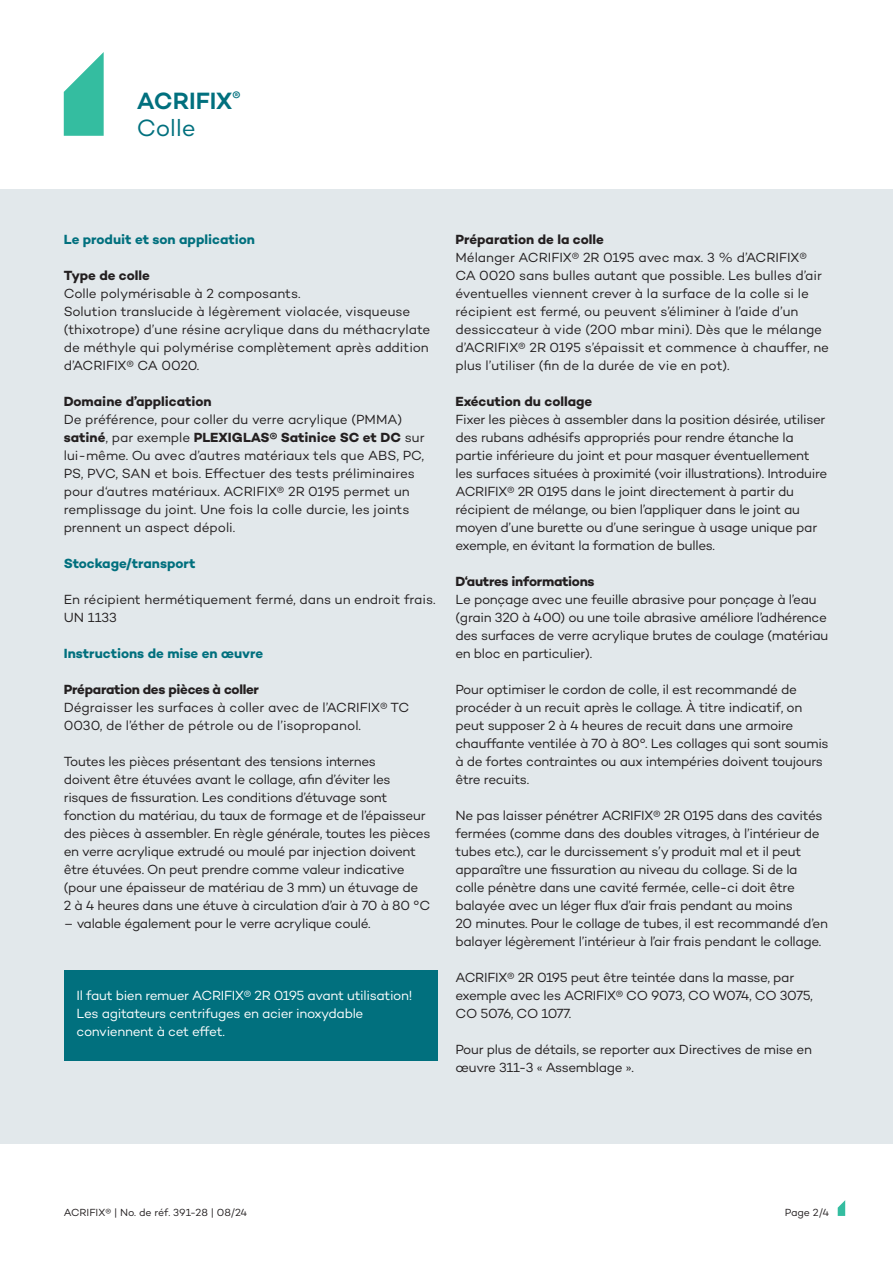
<style>
.page{position:relative;width:893px;height:1263px;background:#fff}
.page>*{position:absolute;margin:0;border:0;box-sizing:border-box;transform-origin:0 0}
.t1{font:600 24px/27px "Campton";color:#01707e}
.Headline_4___Fließtext{font:13.5px/18px "Campton";letter-spacing:-.02em;color:#231f20}
.Headline_4___Fließtext-2{font:13.5px/18px "Campton";letter-spacing:-.025em;color:#fff}
.Headline_4___Fließtext-3{font:700 13.5px "Campton";color:#01707e}
.Headline_4___Fließtext-4{font:13.5px/18px "Campton";color:#231f20}
.t2{font:10.5px "Campton";color:#231f20}
.s1{font-weight:400}
.s2{font-weight:700}
</style>
<div class="page">
<div style="left:0;top:190px;width:893px;height:954px;background:#e2e8eb"></div>
<svg style="left:838px;top:1200px;width:7px;height:16px"></svg>
<svg style="left:64px;top:52px;width:40px;height:84px"></svg>
<div style="left:64px;top:970px;width:373px;height:90px;background:#01707e"></div>
<h1 class="t1" style="left:137px;top:87px;width:105px">ACRIFIX<sup>®<br></sup><span class="s1">Colle</span></h1>
<p class="Headline_4___Fließtext-3" style="left:64px;top:231px;width:193px">Le produit et son application</p>
<p class="Headline_4___Fließtext" style="left:64px;top:266px;width:368px"><span class="s2">Type de colle<br></span>Colle polymérisable à 2 composants.<br>Solution translucide à légèrement violacée, visqueuse (thixotrope) d’une résine acrylique dans du méthacrylate de méthyle qui polymérise complètement après addition d’ACRIFIX® CA 0020.</p>
<p class="Headline_4___Fließtext" style="left:64px;top:392px;width:362px"><span class="s2">Domaine d’application<br></span>De préférence, pour coller du verre acrylique (PMMA) <span class="s2">satiné</span>, par exemple <span class="s2">PLEXIGLAS® Satinice SC et DC</span> sur lui-même. Ou avec d’autres matériaux tels que ABS, PC, PS, PVC, SAN et bois. Effectuer des tests préliminaires pour d‘autres matériaux. ACRIFIX® 2R 0195 permet un remplissage du joint. Une fois la colle durcie, les joints prennent un aspect dépoli.</p>
<p class="Headline_4___Fließtext-3" style="left:64px;top:555px;width:133px">Stockage/transport</p>
<p class="Headline_4___Fließtext-4" style="left:64px;top:590px;width:373px">En récipient hermétiquement fermé, dans un endroit frais.<br>UN 1133</p>
<p class="Headline_4___Fließtext-3" style="left:64px;top:645px;width:201px">Instructions de mise en œuvre</p>
<p class="Headline_4___Fließtext" style="left:64px;top:680px;width:347px"><span class="s2">Préparation des pièces à coller<br></span>Dégraisser les surfaces à coller avec de l’ACRIFIX® TC<br>0030, de l’éther de pétrole ou de l’isopropanol.</p>
<p class="Headline_4___Fließtext" style="left:64px;top:752px;width:368px">Toutes les pièces présentant des tensions internes<br>doivent être étuvées avant le collage, afin d’éviter les risques de fissuration. Les conditions d’étuvage sont fonction du matériau, du taux de formage et de l’épaisseur des pièces à assembler. En règle générale, toutes les pièces en verre acrylique extrudé ou moulé par injection doivent être étuvées. On peut prendre comme valeur indicative (pour une épaisseur de matériau de 3 mm) un étuvage de<br>2 à 4 heures dans une étuve à circulation d’air à 70 à 80 °C</p>
<p class="Headline_4___Fließtext" style="left:64px;top:914px;width:308px">– valable également pour le verre acrylique coulé.</p>
<p class="Headline_4___Fließtext-2" style="left:77px;top:986px;width:337px">Il faut bien remuer ACRIFIX® 2R 0195 avant utilisation!<br>Les agitateurs centrifuges en acier inoxydable conviennent à cet effet.</p>
<p class="Headline_4___Fließtext" style="left:455px;top:230px;width:375px"><span class="s2">Préparation de la colle<br></span>Mélanger ACRIFIX® 2R 0195 avec max. 3 % d’ACRIFIX® CA 0020 sans bulles autant que possible. Les bulles d’air éventuelles viennent crever à la surface de la colle si le récipient est fermé, ou peuvent s’éliminer à l’aide d’un dessiccateur à vide (200 mbar mini). Dès que le mélange d’ACRIFIX® 2R 0195 s’épaissit et commence à chauffer, ne plus l’utiliser (fin de la durée de vie en pot).</p>
<p class="Headline_4___Fließtext" style="left:455px;top:392px;width:373px"><span class="s2">Exécution du collage<br></span>Fixer les pièces à assembler dans la position désirée, utiliser des rubans adhésifs appropriés pour rendre étanche la partie inférieure du joint et pour masquer éventuellement les surfaces situées à proximité (voir illustrations). Introduire ACRIFIX® 2R 0195 dans le joint directement à partir du récipient de mélange, ou bien l’appliquer dans le joint au moyen d’une burette ou d’une seringue à usage unique par exemple, en évitant la formation de bulles.</p>
<p class="Headline_4___Fließtext" style="left:455px;top:572px;width:374px"><span class="s2">D‘autres informations<br></span>Le ponçage avec une feuille abrasive pour ponçage à l’eau (grain 320 à 400) ou une toile abrasive améliore l’adhérence des surfaces de verre acrylique brutes de coulage (matériau en bloc en particulier).</p>
<p class="Headline_4___Fließtext" style="left:455px;top:680px;width:375px">Pour optimiser le cordon de colle, il est recommandé de procéder à un recuit après le collage. À titre indicatif, on peut supposer 2 à 4 heures de recuit dans une armoire chauffante ventilée à 70 à 80°. Les collages qui sont soumis à de fortes contraintes ou aux intempéries doivent toujours être recuits.</p>
<p class="Headline_4___Fließtext" style="left:455px;top:806px;width:374px">Ne pas laisser pénétrer ACRIFIX® 2R 0195 dans des cavités fermées (comme dans des doubles vitrages, à l’intérieur de tubes etc.), car le durcissement s’y produit mal et il peut apparaître une fissuration au niveau du collage. Si de la colle pénètre dans une cavité fermée, celle-ci doit être balayée avec un léger flux d’air frais pendant au moins<br>20 minutes. Pour le collage de tubes, il est recommandé d’en balayer légèrement l’intérieur à l’air frais pendant le collage.</p>
<p class="Headline_4___Fließtext" style="left:455px;top:968px;width:359px">ACRIFIX® 2R 0195 peut être teintée dans la masse, par exemple avec les ACRIFIX® CO 9073, CO W074, CO 3075,<br>CO 5076, CO 1077.</p>
<p class="Headline_4___Fließtext" style="left:455px;top:1040px;width:358px">Pour plus de détails, se reporter aux Directives de mise en œuvre 311-3 « Assemblage ».</p>
<p class="t2" style="left:64px;top:1206px;width:185px">ACRIFIX® | No. de réf. 391-28 | 08/24</p>
<p class="t2" style="left:785px;top:1206px;width:46px">Page 2/4</p>
</div>
